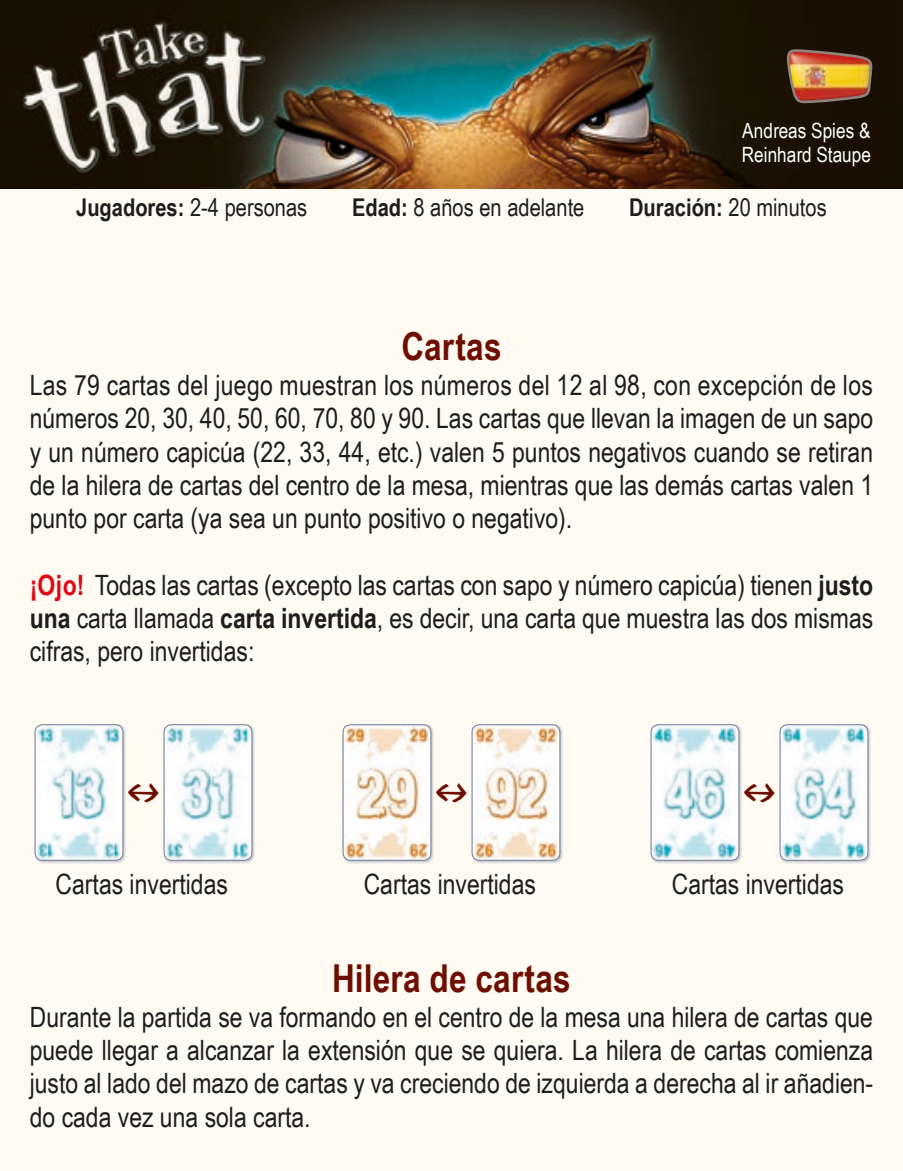
<style>
.page{position:relative;width:903px;height:1171px;background:#fffbf3}
.page>*{position:absolute;margin:0;border:0;box-sizing:border-box;transform-origin:0 0}
.t1{font:700 38.5px "Arial Narrow";letter-spacing:.005em;color:#6e0e00}
.t2{font:35px "Forchetta Figure";color:#6e0e00}
.t3{font:28px/33.2px "Arial Narrow";color:#1d1d1b;text-align:justify}
.t4{font:24.5px "Arial Narrow";color:#1d1d1b}
.t5{font:700 24.5px "Arial Narrow";color:#1d1d1b}
.t6{font:21px/24.5px "Arial Narrow";color:#fff}
.s1{font-weight:700}
.s2{font-weight:400}
.s3{font-weight:700;color:#e30614}
</style>
<div class="page">
<img style="left:0;top:0;width:903px;height:189px">
<div style="left:163px;top:724px;width:92px;height:140px;background:#6d7997;opacity:.4"></div>
<img style="left:164px;top:725px;width:88px;height:135px">
<div style="left:164px;top:724px;width:88px;height:136px;border:1px solid #6d7997;border-radius:7px"></div>
<div style="left:34px;top:724px;width:92px;height:140px;background:#6d7997;opacity:.4"></div>
<img style="left:35px;top:725px;width:88px;height:135px">
<div style="left:35px;top:724px;width:88px;height:136px;border:1px solid #6d7997;border-radius:7px"></div>
<div style="left:471px;top:724px;width:92px;height:140px;background:#6d7997;opacity:.4"></div>
<img style="left:472px;top:725px;width:88px;height:135px">
<div style="left:472px;top:724px;width:88px;height:136px;border:1px solid #6d7997;border-radius:7px"></div>
<div style="left:342px;top:724px;width:92px;height:140px;background:#6d7997;opacity:.4"></div>
<img style="left:343px;top:725px;width:88px;height:135px">
<div style="left:343px;top:724px;width:88px;height:136px;border:1px solid #6d7997;border-radius:7px"></div>
<div style="left:779px;top:724px;width:92px;height:140px;background:#6d7997;opacity:.4"></div>
<img style="left:780px;top:725px;width:88px;height:135px">
<div style="left:780px;top:724px;width:88px;height:136px;border:1px solid #6d7997;border-radius:7px"></div>
<div style="left:650px;top:724px;width:92px;height:140px;background:#6d7997;opacity:.4"></div>
<img style="left:651px;top:725px;width:88px;height:135px">
<div style="left:651px;top:724px;width:88px;height:136px;border:1px solid #6d7997;border-radius:7px"></div>
<img style="left:786px;top:48px;width:87px;height:56px">
<p class="t6" style="left:742px;top:117px;width:131px">Andreas Spies &amp;<br>Reinhard Staupe</p>
<p class="t4" style="left:76px;top:190px;width:233px"><span class="s1">Jugadores:</span> 2-4 personas</p>
<p class="t4" style="left:352px;top:190px;width:234px"><span class="s1">Edad:</span> 8 años en adelante</p>
<p class="t5" style="left:629px;top:189px;width:199px">Duración: <span class="s2">20 minutos</span></p>
<p class="t1" style="left:401px;top:317px;width:102px">Cartas</p>
<p class="t3" style="left:30px;top:367px;width:845px">Las 79 cartas del juego muestran los números del 12 al 98, con excepción de los números 20, 30, 40, 50, 60, 70, 80 y 90. Las cartas que llevan la imagen de un sapo y un número capicúa (22, 33, 44, etc.) valen 5 puntos negativos cuando se retiran de la hilera de cartas del centro de la mesa, mientras que las demás cartas valen 1 punto por carta (ya sea un punto positivo o negativo).</p>
<p class="t3" style="left:30px;top:567px;width:845px"><span class="s3">¡Ojo!</span> Todas las cartas (excepto las cartas con sapo y número capicúa) tienen <span class="s1">justo una</span> carta llamada <span class="s1">carta invertida</span>, es decir, una carta que muestra las dos mismas cifras, pero invertidas:</p>
<p class="t2" style="left:126px;top:770px;width:37px">=</p>
<p class="t2" style="left:434px;top:770px;width:37px">=</p>
<p class="t2" style="left:742px;top:770px;width:37px">=</p>
<p class="t3" style="left:56px;top:866px;width:174px">Cartas invertidas</p>
<p class="t3" style="left:364px;top:866px;width:174px">Cartas invertidas</p>
<p class="t3" style="left:672px;top:866px;width:174px">Cartas invertidas</p>
<p class="t1" style="left:332px;top:949px;width:240px">Hilera de cartas</p>
<p class="t3" style="left:30px;top:999px;width:845px">Durante la partida se va formando en el centro de la mesa una hilera de cartas que puede llegar a alcanzar la extensión que se quiera. La hilera de cartas comienza justo al lado del mazo de cartas y va creciendo de izquierda a derecha al ir añadien-</p>
<p class="t3" style="left:30px;top:1099px;width:282px">do cada vez una sola carta.</p>
</div>
